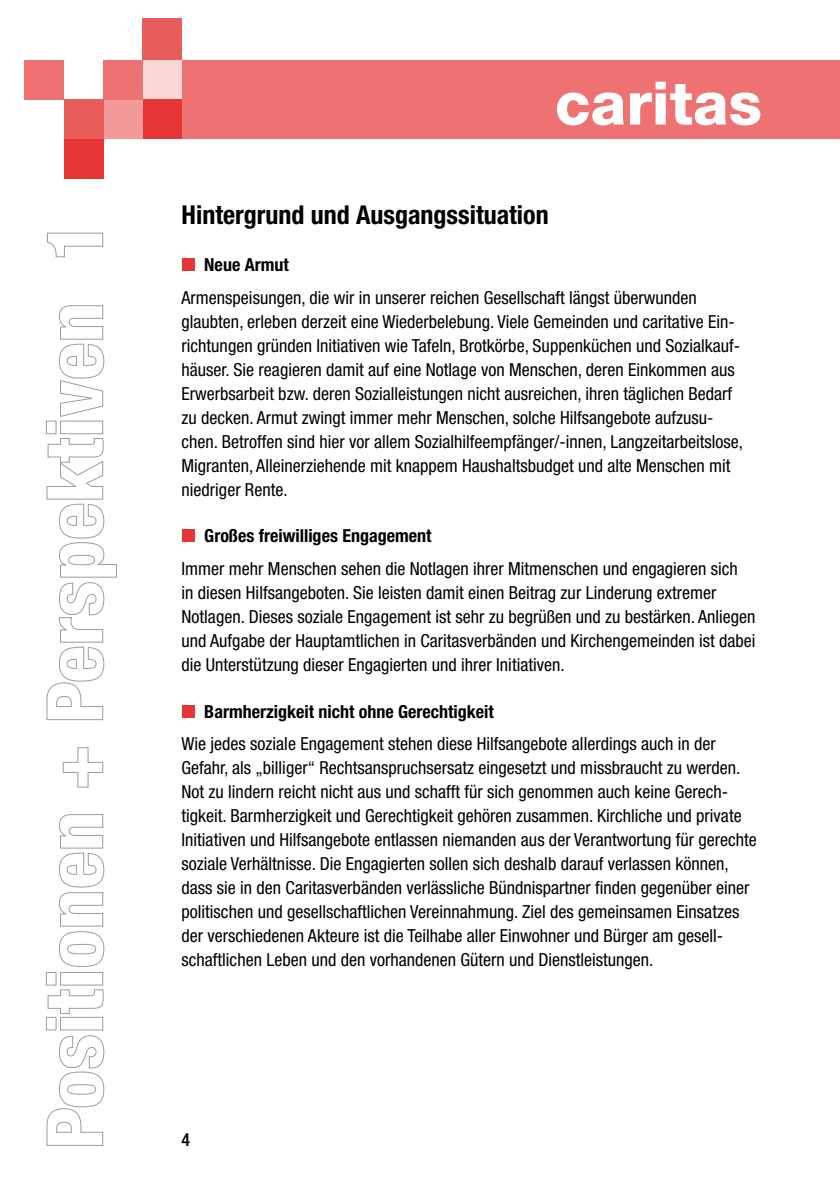
<style>
.page{position:relative;width:840px;height:1191px;background:#fff}
.page>*{position:absolute;margin:0;border:0;box-sizing:border-box;transform-origin:0 0}
.t1{font:800 60px "Helvetica Neue";color:#fff}
.t2{font:700 condensed 26px "Helvetica Neue";color:#000}
.t3{font:condensed 18px/24px "Helvetica Neue";color:#000}
.t4{font:700 condensed 18px "Helvetica Neue";color:#000}
.t5{font:500 condensed 18px "Helvetica Neue";color:#000}
</style>
<div class="page">
<div style="left:181px;top:60px;width:658px;height:79px;background:#ed7271"></div>
<svg style="left:45px;top:814px;width:60px;height:332px"></svg>
<svg style="left:62px;top:747px;width:42px;height:41px"></svg>
<svg style="left:45px;top:305px;width:72px;height:415px"></svg>
<svg style="left:47px;top:232px;width:57px;height:26px"></svg>
<div style="left:143px;top:60px;width:39px;height:40px;background:#fad7d6"></div>
<div style="left:143px;top:100px;width:39px;height:39px;background:#e53534"></div>
<div style="left:103px;top:100px;width:40px;height:39px;background:#f29a99"></div>
<div style="left:143px;top:18px;width:39px;height:42px;background:#ea5d5d"></div>
<div style="left:103px;top:60px;width:40px;height:40px;background:#ed7271"></div>
<div style="left:64px;top:100px;width:39px;height:39px;background:#ea5d5d"></div>
<div style="left:64px;top:139px;width:39px;height:39px;background:#e53534"></div>
<div style="left:25px;top:60px;width:39px;height:40px;background:#ed7271"></div>
<div style="left:181px;top:258px;width:13px;height:13px;background:#e53534"></div>
<div style="left:181px;top:529px;width:13px;height:13px;background:#e53534"></div>
<div style="left:181px;top:705px;width:13px;height:12px;background:#e53534"></div>
<h1 class="t1" style="left:554px;top:67px;width:208px">caritas</h1>
<h2 class="t2" style="left:181px;top:199px;width:368px">Hintergrund und Ausgangssituation</h2>
<p class="t4" style="left:204px;top:254px;width:86px">Neue Armut</p>
<p class="t3" style="left:181px;top:285px;width:563px">Armenspeisungen, die wir in unserer reichen Gesellschaft längst überwunden glaubten, erleben derzeit eine Wiederbelebung. Viele Gemeinden und caritative Ein&shy;richtungen gründen Initiativen wie Tafeln, Brotkörbe, Suppenküchen und Sozialkauf&shy;häuser. Sie reagieren damit auf eine Notlage von Menschen, deren Einkommen aus Erwerbsarbeit bzw. deren Sozialleistungen nicht ausreichen, ihren täglichen Bedarf zu decken. Armut zwingt immer mehr Menschen, solche Hilfsangebote aufzusu&shy;chen. Betroffen sind hier vor allem Sozialhilfeempfänger/-innen, Langzeitarbeitslose, Migranten, Alleinerziehende mit knappem Haushaltsbudget und alte Menschen mit niedriger Rente.</p>
<p class="t4" style="left:204px;top:525px;width:228px">Großes freiwilliges Engagement</p>
<p class="t3" style="left:181px;top:556px;width:575px">Immer mehr Menschen sehen die Notlagen ihrer Mitmenschen und engagieren sich<br>in diesen Hilfsangeboten. Sie leisten damit einen Beitrag zur Linderung extremer Notlagen. Dieses soziale Engagement ist sehr zu begrüßen und zu bestärken. Anliegen und Aufgabe der Hauptamtlichen in Caritasverbänden und Kirchengemeinden ist dabei die Unterstützung dieser Engagierten und ihrer Initiativen.</p>
<p class="t4" style="left:204px;top:700px;width:291px">Barmherzigkeit nicht ohne Gerechtigkeit</p>
<p class="t3" style="left:181px;top:731px;width:576px">Wie jedes soziale Engagement stehen diese Hilfsangebote allerdings auch in der Gefahr, als „billiger“ Rechtsanspruchsersatz eingesetzt und missbraucht zu werden.<br>Not zu lindern reicht nicht aus und schafft für sich genommen auch keine Gerech&shy;tigkeit. Barmherzigkeit und Gerechtigkeit gehören zusammen. Kirchliche und private Initiativen und Hilfsangebote entlassen niemanden aus der Verantwortung für gerechte soziale Verhältnisse. Die Engagierten sollen sich deshalb darauf verlassen können, dass sie in den Caritasverbänden verlässliche Bündnispartner finden gegenüber einer politischen und gesellschaftlichen Vereinnahmung. Ziel des gemeinsamen Einsatzes der verschiedenen Akteure ist die Teilhabe aller Einwohner und Bürger am gesell&shy;schaftlichen Leben und den vorhandenen Gütern und Dienstleistungen.</p>
<p class="t5" style="left:181px;top:1128px;width:10px">4</p>
</div>
